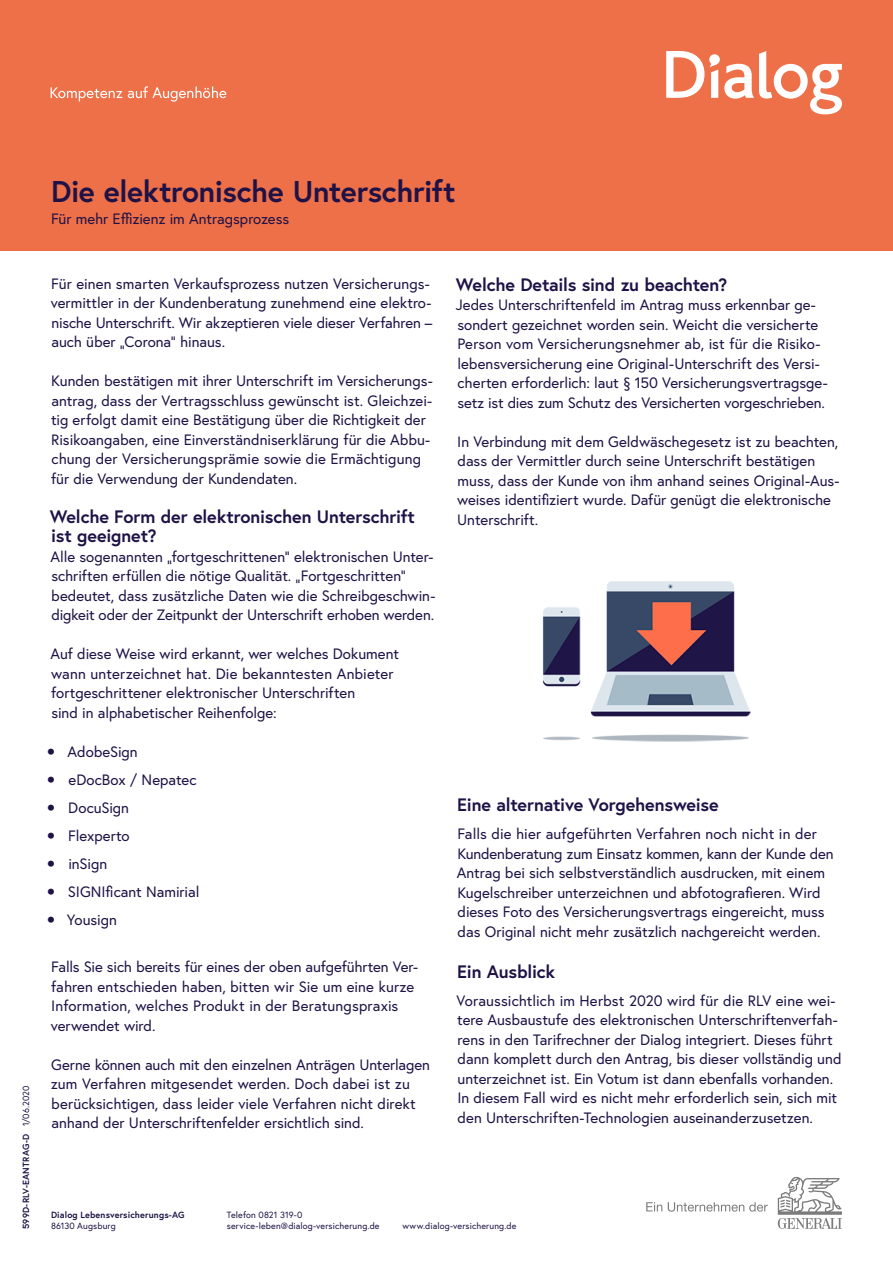
<style>
.page{position:relative;width:893px;height:1263px;background:#fff}
.page>*{position:absolute;margin:0;border:0;box-sizing:border-box;transform-origin:0 0}
.t1{font:700 30px "Europa";letter-spacing:-.01em;color:#1e1246}
.t2{font:700 18px/19.5px "Europa";letter-spacing:-.01em;color:#1e1246}
.t3{font:15px/19.5px "Europa";color:#1e1246}
.t4{font:9px/10.5px "Europa";letter-spacing:.015em;color:#1e1246}
.t5{font:700 9px "Europa";letter-spacing:.015em;color:#1e1246}
.s1{font-weight:700;font-size:21px}
</style>
<div class="page">
<div style="left:0;top:0;width:893px;height:251px;background:#ee7049"></div>
<img style="left:542px;top:581px;width:209px;height:161px">
<svg style="left:666px;top:51px;width:176px;height:63px"></svg>
<svg style="left:646px;top:1202px;width:16px;height:9px"></svg>
<svg style="left:668px;top:1202px;width:100px;height:10px"></svg>
<svg style="left:778px;top:1177px;width:64px;height:52px"></svg>
<svg style="left:51px;top:86px;width:175px;height:16px"></svg>
<h1 class="t1" style="left:51px;top:171px;width:406px">Die elektronische Unterschrift</h1>
<p class="t3" style="left:51px;top:209px;width:240px">Für mehr Effizienz im Antragsprozess</p>
<p class="t4" style="left:20px;top:1126px;width:42px;rotate:-90deg">1/06.2020</p>
<p class="t5" style="left:20px;top:1229px;width:96px;rotate:-90deg">599D-RLV-EANTRAG-D</p>
<p class="t3" style="left:51px;top:273px;width:383px">Für einen smarten Verkaufsprozess nutzen Versicherungs&shy;vermittler in der Kundenberatung zunehmend eine elektro&shy;nische Unterschrift. Wir akzeptieren viele dieser Verfahren – auch über „Corona“ hinaus.</p>
<p class="t3" style="left:51px;top:371px;width:383px">Kunden bestätigen mit ihrer Unterschrift im Versicherungs&shy;antrag, dass der Vertragsschluss gewünscht ist. Gleichzei&shy;tig erfolgt damit eine Bestätigung über die Richtigkeit der Risikoangaben, eine Einverständniserklärung für die Abbu&shy;chung der Versicherungsprämie sowie die Ermächtigung für die Verwendung der Kundendaten.</p>
<p class="t2" style="left:50px;top:506px;width:367px">Welche Form der elektronischen Unterschrift ist geeignet?</p>
<p class="t3" style="left:51px;top:546px;width:386px">Alle sogenannten „fortgeschrittenen“ elektronischen Unter&shy;schriften erfüllen die nötige Qualität. „Fortgeschritten“ bedeutet, dass zusätzliche Daten wie die Schreibgeschwin&shy;digkeit oder der Zeitpunkt der Unterschrift erhoben werden.</p>
<p class="t3" style="left:51px;top:644px;width:350px">Auf diese Weise wird erkannt, wer welches Dokument wann unterzeichnet hat. Die bekanntesten Anbieter fortgeschrittener elektronischer Unterschriften<br>sind in alphabetischer Reihenfolge:</p>
<p class="t3" style="left:46px;top:741px;width:93px"><span class="s1">•</span> AdobeSign</p>
<p class="t3" style="left:46px;top:769px;width:152px"><span class="s1">•</span> eDocBox / Nepatec</p>
<p class="t3" style="left:46px;top:797px;width:85px"><span class="s1">•</span> DocuSign</p>
<p class="t3" style="left:46px;top:825px;width:85px"><span class="s1">•</span> Flexperto</p>
<p class="t3" style="left:46px;top:853px;width:63px"><span class="s1">•</span> inSign</p>
<p class="t3" style="left:46px;top:881px;width:155px"><span class="s1">•</span> SIGNIficant Namirial</p>
<p class="t3" style="left:46px;top:909px;width:73px"><span class="s1">•</span> Yousign</p>
<p class="t3" style="left:51px;top:957px;width:369px">Falls Sie sich bereits für eines der oben aufgeführten Ver&shy;fahren entschieden haben, bitten wir Sie um eine kurze Information, welches Produkt in der Beratungspraxis verwendet wird.</p>
<p class="t3" style="left:51px;top:1054px;width:381px">Gerne können auch mit den einzelnen Anträgen Unterlagen zum Verfahren mitgesendet werden. Doch dabei ist zu berücksichtigen, dass leider viele Verfahren nicht direkt anhand der Unterschriftenfelder ersichtlich sind.</p>
<p class="t2" style="left:456px;top:274px;width:273px">Welche Details sind zu beachten?</p>
<p class="t3" style="left:456px;top:295px;width:374px">Jedes Unterschriftenfeld im Antrag muss erkennbar ge&shy;sondert gezeichnet worden sein. Weicht die versicherte Person vom Versicherungsnehmer ab, ist für die Risiko&shy;lebensversicherung eine Original-Unterschrift des Versi&shy;cherten erforderlich: laut § 150 Versicherungsvertragsge&shy;setz ist dies zum Schutz des Versicherten vorgeschrieben.</p>
<p class="t3" style="left:457px;top:432px;width:384px">In Verbindung mit dem Geldwäschegesetz ist zu beachten, dass der Vermittler durch seine Unterschrift bestätigen muss, dass der Kunde von ihm anhand seines Original-Aus&shy;weises identifiziert wurde. Dafür genügt die elektronische Unterschrift.</p>
<p class="t2" style="left:457px;top:795px;width:263px">Eine alternative Vorgehensweise</p>
<p class="t3" style="left:457px;top:824px;width:378px">Falls die hier aufgeführten Verfahren noch nicht in der Kundenberatung zum Einsatz kommen, kann der Kunde den Antrag bei sich selbstverständlich ausdrucken, mit einem Kugelschreiber unterzeichnen und abfotografieren. Wird dieses Foto des Versicherungsvertrags eingereicht, muss das Original nicht mehr zusätzlich nachgereicht werden.</p>
<p class="t2" style="left:457px;top:961px;width:99px">Ein Ausblick</p>
<p class="t3" style="left:457px;top:991px;width:386px">Voraussichtlich im Herbst 2020 wird für die RLV eine wei&shy;tere Ausbaustufe des elektronischen Unterschriftenverfah&shy;rens in den Tarifrechner der Dialog integriert. Dieses führt dann komplett durch den Antrag, bis dieser vollständig und unterzeichnet ist. Ein Votum ist dann ebenfalls vorhanden.<br>In diesem Fall wird es nicht mehr erforderlich sein, sich mit den Unterschriften-Technologien auseinanderzusetzen.</p>
<p class="t5" style="left:51px;top:1209px;width:135px">Dialog Lebensversicherungs-AG</p>
<p class="t4" style="left:51px;top:1220px;width:66px">86130 Augsburg</p>
<p class="t4" style="left:227px;top:1210px;width:154px">Telefon 0821 319-0 service-leben@dialog-versicherung.de</p>
<p class="t4" style="left:403px;top:1220px;width:115px">www.dialog-versicherung.de</p>
</div>
